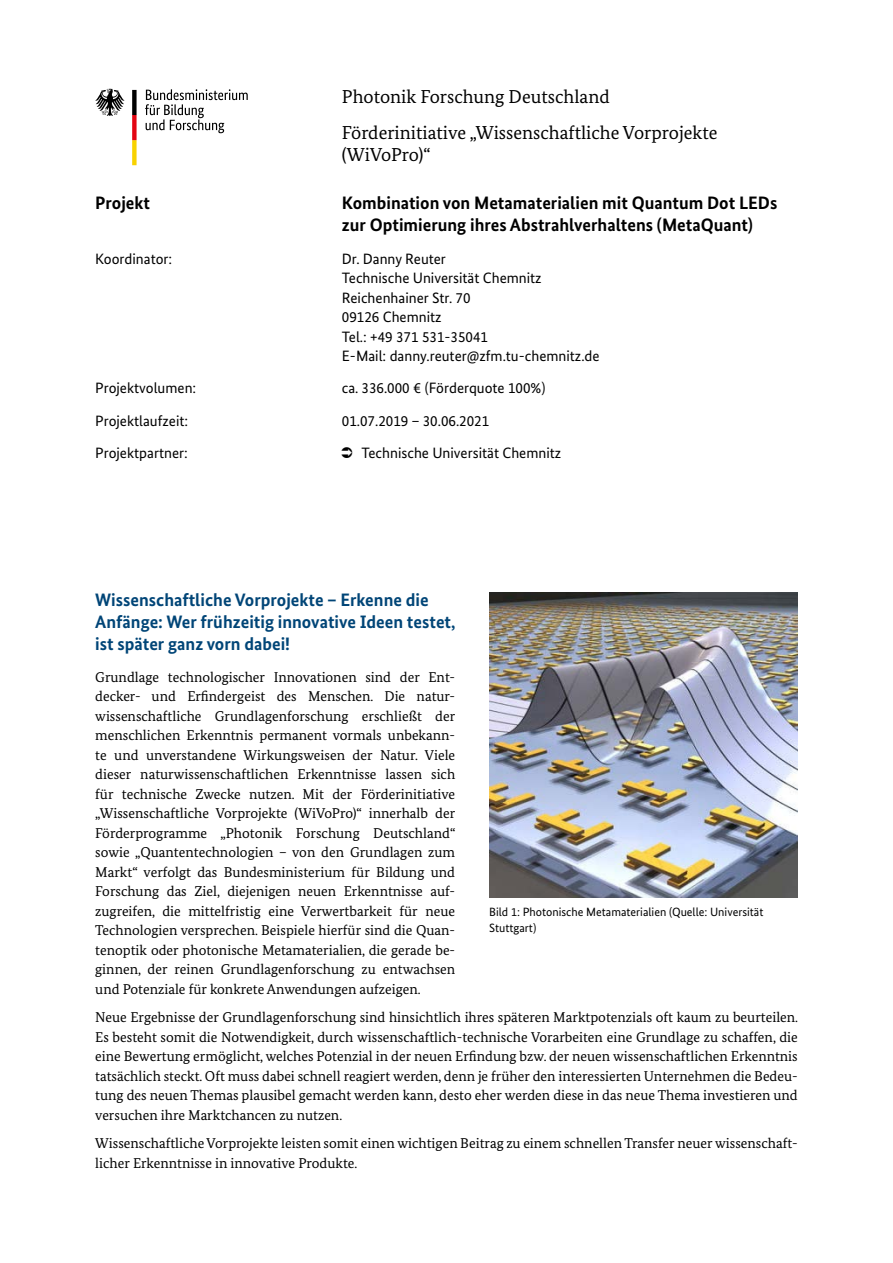
<style>
.page{position:relative;width:893px;height:1263px;background:#fff}
.page>*{position:absolute;margin:0;border:0;box-sizing:border-box;transform-origin:0 0}
.t1{font:18.75px/22.5px "Bundes Serif";color:#000}
.t2{font:700 18px/21.6px "Bundes Sans";color:#004577}
.t3{font:700 18px/22.5px "Bundes Sans";color:#000}
.P_Adresse_ff{font:15px "Bundes Sans";color:#000}
.P_Adresse{font:15px "Bundes Sans";color:#000}
.t4{font:14.25px/19.5px "Bundes Serif";color:#000;text-align:justify}
.t5{font:12px/15.8px "Bundes Sans";color:#000}
</style>
<div class="page">
<svg style="left:145px;top:89px;width:103px;height:44px"></svg>
<svg style="left:95px;top:89px;width:30px;height:27px"></svg>
<svg style="left:132px;top:90px;width:5px;height:75px"></svg>
<img style="left:489px;top:592px;width:309px;height:306px">
<h1 class="t1" style="left:342px;top:85px;width:269px">Photonik Forschung Deutschland</h1>
<h1 class="t1" style="left:342px;top:121px;width:377px">Förderinitiative „Wissenschaftliche Vorprojekte (WiVoPro)“</h1>
<h2 class="t3" style="left:95px;top:191px;width:56px">Projekt</h2>
<h2 class="t3" style="left:342px;top:191px;width:437px">Kombination von Metamaterialien mit Quantum Dot LEDs zur Optimierung ihres Abstrahlverhaltens (MetaQuant)</h2>
<p class="P_Adresse" style="left:95px;top:249px;width:79px">Koordinator:</p>
<p class="P_Adresse" style="left:342px;top:249px;width:106px">Dr. Danny Reuter</p>
<p class="P_Adresse_ff" style="left:342px;top:269px;width:201px">Technische Universität Chemnitz</p>
<p class="P_Adresse_ff" style="left:342px;top:288px;width:130px">Reichenhainer Str. 70</p>
<p class="P_Adresse_ff" style="left:342px;top:308px;width:101px">09126 Chemnitz</p>
<p class="P_Adresse_ff" style="left:342px;top:327px;width:148px">Tel.: +49 371 531-35041</p>
<p class="P_Adresse_ff" style="left:342px;top:347px;width:259px">E-Mail: danny.reuter@zfm.tu-chemnitz.de</p>
<p class="P_Adresse_ff" style="left:95px;top:379px;width:103px">Projektvolumen:</p>
<p class="P_Adresse_ff" style="left:342px;top:379px;width:205px">ca. 336.000 € (Förderquote 100%)</p>
<p class="P_Adresse_ff" style="left:95px;top:411px;width:94px">Projektlaufzeit:</p>
<p class="P_Adresse_ff" style="left:342px;top:411px;width:149px">01.07.2019 – 30.06.2021</p>
<p class="P_Adresse_ff" style="left:95px;top:444px;width:94px">Projektpartner:</p>
<p class="P_Adresse_ff" style="left:361px;top:444px;width:201px">Technische Universität Chemnitz</p>
<h3 class="t2" style="left:95px;top:589px;width:362px">Wissenschaftliche Vorprojekte – Erkenne die<br>Anfänge: Wer frühzeitig innovative Ideen testet, ist später ganz vorn dabei!</h3>
<p class="t4" style="left:95px;top:667px;width:362px">Grundlage technologischer Innovationen sind der Ent&shy;decker- und Erfindergeist des Menschen. Die natur&shy;wissenschaftliche Grundlagenforschung erschließt der menschlichen Erkenntnis permanent vormals unbekann&shy;te und unverstandene Wirkungsweisen der Natur. Viele dieser naturwissenschaftlichen Erkenntnisse lassen sich für technische Zwecke nutzen. Mit der Förderinitiative „Wissenschaftliche Vorprojekte (WiVoPro)“ innerhalb der Förderprogramme „Photonik Forschung Deutschland“ sowie „Quantentechnologien – von den Grundlagen zum Markt“ verfolgt das Bundesministerium für Bildung und Forschung das Ziel, diejenigen neuen Erkenntnisse auf&shy;zugreifen, die mittelfristig eine Verwertbarkeit für neue Technologien versprechen. Beispiele hierfür sind die Quan&shy;tenoptik oder photonische Metamaterialien, die gerade be&shy;ginnen, der reinen Grundlagenforschung zu entwachsen und Potenziale für konkrete Anwendungen aufzeigen.</p>
<p class="t4" style="left:95px;top:1007px;width:704px">Neue Ergebnisse der Grundlagenforschung sind hinsichtlich ihres späteren Marktpotenzials oft kaum zu beurteilen.<br>Es besteht somit die Notwendigkeit, durch wissenschaftlich-technische Vorarbeiten eine Grundlage zu schaffen, die eine Bewertung ermöglicht, welches Potenzial in der neuen Erfindung bzw. der neuen wissenschaftlichen Erkenntnis tatsächlich steckt. Oft muss dabei schnell reagiert werden, denn je früher den interessierten Unternehmen die Bedeu&shy;tung des neuen Themas plausibel gemacht werden kann, desto eher werden diese in das neue Thema investieren und versuchen ihre Marktchancen zu nutzen.</p>
<p class="t4" style="left:95px;top:1133px;width:704px">Wissenschaftliche Vorprojekte leisten somit einen wichtigen Beitrag zu einem schnellen Transfer neuer wissenschaft&shy;licher Erkenntnisse in innovative Produkte.</p>
<p class="t5" style="left:489px;top:904px;width:276px">Bild 1: Photonische Metamaterialien (Quelle: Universität<br>Stuttgart)</p>
</div>
